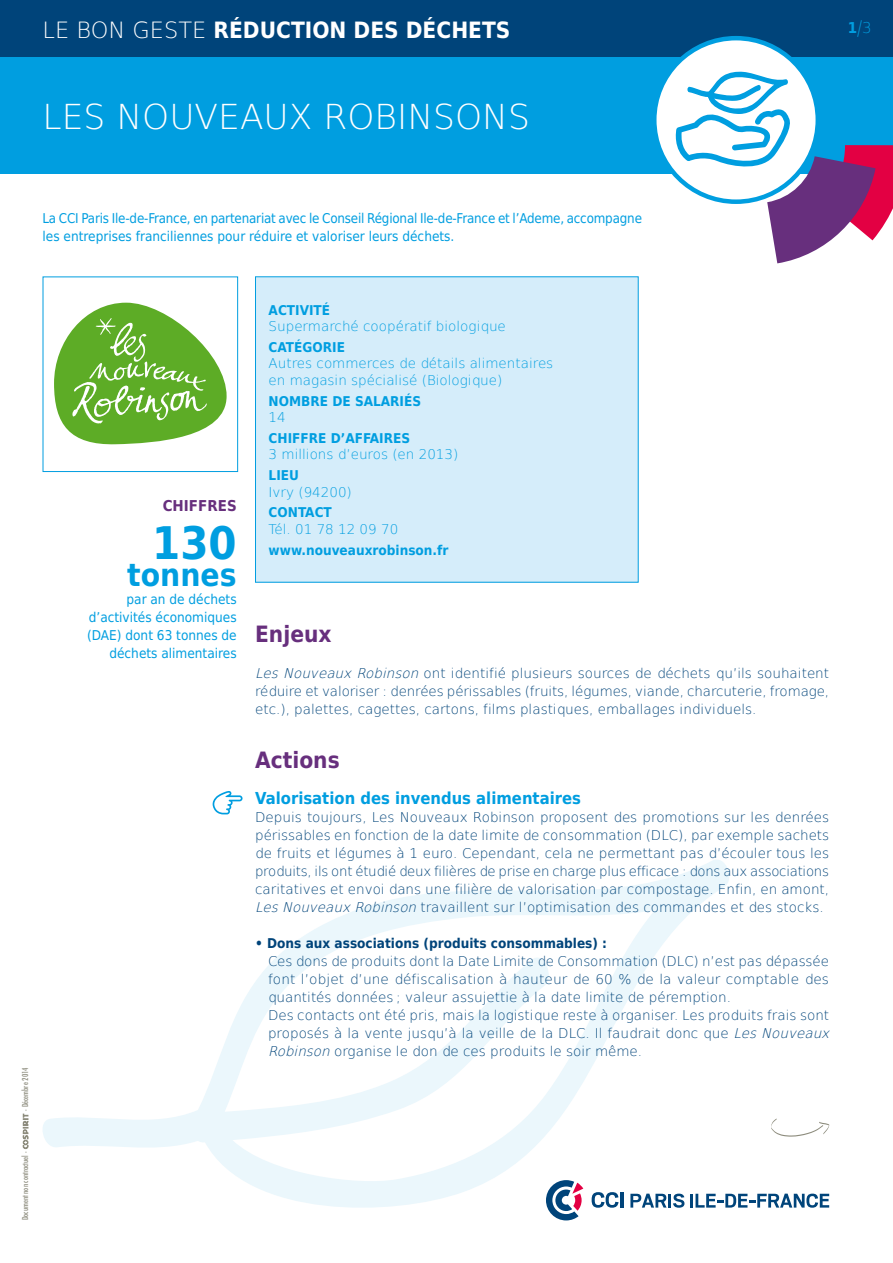
<style>
.page{position:relative;width:893px;height:1263px;background:#fff}
.page>*{position:absolute;margin:0;border:0;box-sizing:border-box;transform-origin:0 0}
.t1{font:700 45px "DejaVu Sans Condensed";color:#009ee0}
.t2{font:200 34.5px "DejaVu Sans";color:#fff}
.t3{font:700 31.5px "DejaVu Sans Condensed";color:#009ee0}
.t4{font:700 22.5px "DejaVu Sans Condensed";color:#fff}
.t5{font:700 22.5px "DejaVu Sans Condensed";color:#672f7d}
.t6{font:700 16.5px "DejaVu Sans Condensed";color:#009ee0}
.t7{font:700 15px "DejaVu Sans Condensed";color:#672f7d}
.t8{font:700 15px "DejaVu Sans Condensed";color:#009ee0}
.t9{font:200 13.5px/18px "DejaVu Sans";color:#00447a;text-align:justify}
.t10{font:13.5px/18px "DejaVu Sans Condensed";color:#009ee0}
.t11{font:200 13.5px/16.5px "DejaVu Sans";color:#009ee0}
.t12{font:700 13.5px "DejaVu Sans Condensed";color:#009ee0}
.t13{font:700 13.5px "DejaVu Sans Condensed";color:#00447a}
.t14{font:500 condensed 9px "Futura T";color:#8d8c7d}
.s1{font-family:"DejaVu Sans";font-weight:200}
.s2{font-family:"DejaVu Sans";font-weight:200;font-size:20.25px}
.s3{font-style:italic}
</style>
<div class="page">
<svg style="left:43px;top:860px;width:686px;height:348px"></svg>
<div style="left:0;top:0;width:893px;height:57px;background:#00447a"></div>
<div style="left:0;top:57px;width:893px;height:117px;background:#009ee0"></div>
<svg style="left:592px;top:1192px;width:27px;height:16px"></svg>
<hr style="left:620px;top:1192px;width:3px;height:15px;background:#00447a">
<svg style="left:630px;top:1193px;width:54px;height:15px"></svg>
<svg style="left:690px;top:1193px;width:139px;height:15px"></svg>
<svg style="left:546px;top:1180px;width:37px;height:40px"></svg>
<svg style="left:654px;top:38px;width:164px;height:164px;background:#d9f0fa"></svg>
<svg style="left:672px;top:71px;width:221px;height:192px"></svg>
<svg style="left:771px;top:1118px;width:58px;height:19px"></svg>
<svg style="left:23px;top:1114px;width:6px;height:35px"></svg>
<div style="left:255px;top:277px;width:383px;height:305px;background:#d5edfa"></div>
<div style="left:255px;top:276px;width:384px;height:307px;border:1px solid #009ee0"></div>
<svg style="left:213px;top:791px;width:30px;height:23px"></svg>
<svg style="left:54px;top:303px;width:173px;height:141px"></svg>
<div style="left:43px;top:276px;width:195px;height:196px;border:1px solid #009ee0"></div>
<h3 class="t4" style="left:43px;top:12px;width:469px"><span class="s1">LE BON GESTE</span> RÉDUCTION DES DÉCHETS</h3>
<p class="t8" style="left:848px;top:15px;width:25px">1<span class="s2">/</span><span class="s1">3</span></p>
<h2 class="t2" style="left:43px;top:91px;width:489px">LES NOUVEAUX ROBINSONS</h2>
<p class="t10" style="left:43px;top:209px;width:601px">La CCI Paris Ile-de-France, en partenariat avec le Conseil Régional Ile-de-France et l’Ademe, accompagne les entreprises franciliennes pour réduire et valoriser leurs déchets.</p>
<p class="t14" style="left:20px;top:1110px;width:44px;rotate:-90deg">- Décembre 2014</p>
<p class="t14" style="left:20px;top:1220px;width:70px;rotate:-90deg">Document non contractuel -</p>
<p class="t7" style="left:163px;top:493px;width:75px">CHIFFRES</p>
<h1 class="t1" style="left:152px;top:506px;width:86px">130</h1>
<h3 class="t3" style="left:127px;top:549px;width:111px">tonnes</h3>
<p class="t10" style="left:87px;top:590px;width:151px;text-align:right">par an de déchets d’activités économiques (DAE) dont 63 tonnes de déchets alimentaires</p>
<p class="t12" style="left:269px;top:299px;width:63px">ACTIVITÉ</p>
<p class="t11" style="left:269px;top:317px;width:239px">Supermarché coopératif biologique</p>
<p class="t12" style="left:269px;top:336px;width:78px">CATÉGORIE</p>
<p class="t11" style="left:269px;top:354px;width:286px">Autres commerces de détails alimentaires en magasin spécialisé (Biologique)</p>
<p class="t12" style="left:269px;top:390px;width:154px">NOMBRE DE SALARIÉS</p>
<p class="t11" style="left:269px;top:408px;width:19px">14</p>
<p class="t12" style="left:269px;top:427px;width:143px">CHIFFRE D’AFFAIRES</p>
<p class="t11" style="left:269px;top:445px;width:191px">3 millions d’euros (en 2013)</p>
<p class="t12" style="left:269px;top:464px;width:32px">LIEU</p>
<p class="t11" style="left:269px;top:483px;width:85px">Ivry (94200)</p>
<p class="t12" style="left:269px;top:501px;width:65px">CONTACT</p>
<p class="t11" style="left:269px;top:520px;width:131px">Tél. 01 78 12 09 70</p>
<p class="t12" style="left:269px;top:539px;width:181px">www.nouveauxrobinson.fr</p>
<h3 class="t5" style="left:255px;top:616px;width:78px">Enjeux</h3>
<p class="t9" style="left:255px;top:663px;width:576px"><span class="s3">Les Nouveaux Robinson</span> ont identifié plusieurs sources de déchets qu’ils souhaitent réduire et valoriser : denrées périssables (fruits, légumes, viande, charcuterie, fromage, etc.), palettes, cagettes, cartons, films plastiques, emballages individuels.</p>
<h3 class="t5" style="left:255px;top:742px;width:86px">Actions</h3>
<p class="t6" style="left:255px;top:785px;width:327px">Valorisation des invendus alimentaires</p>
<p class="t9" style="left:255px;top:807px;width:576px">Depuis toujours, Les Nouveaux Robinson proposent des promotions sur les denrées périssables en fonction de la date limite de consommation (DLC), par exemple sachets de fruits et légumes à 1 euro. Cependant, cela ne permettant pas d’écouler tous les produits, ils ont étudié deux filières de prise en charge plus efficace : dons aux associations caritatives et envoi dans une filière de valorisation par compostage. Enfin, en amont, <span class="s3">LesNouveaux Robinson</span> travaillent sur l’optimisation des commandes et des stocks.</p>
<p class="t13" style="left:255px;top:932px;width:354px">• Dons aux associations (produits consommables) :</p>
<p class="t9" style="left:268px;top:951px;width:567px;text-align:left">Ces dons de produits dont la Date Limite de Consommation (DLC) n’est pas dépassée font l’objet d’une défiscalisation à hauteur de 60 % de la valeur comptable des quantités données ; valeur assujettie à la date limite de péremption.<br>Des contacts ont été pris, mais la logistique reste à organiser. Les produits frais sont proposés à la vente jusqu’à la veille de la DLC. Il faudrait donc que <span class="s3">LesNouveaux Robinson</span> organise le don de ces produits le soir même.</p>
</div>
